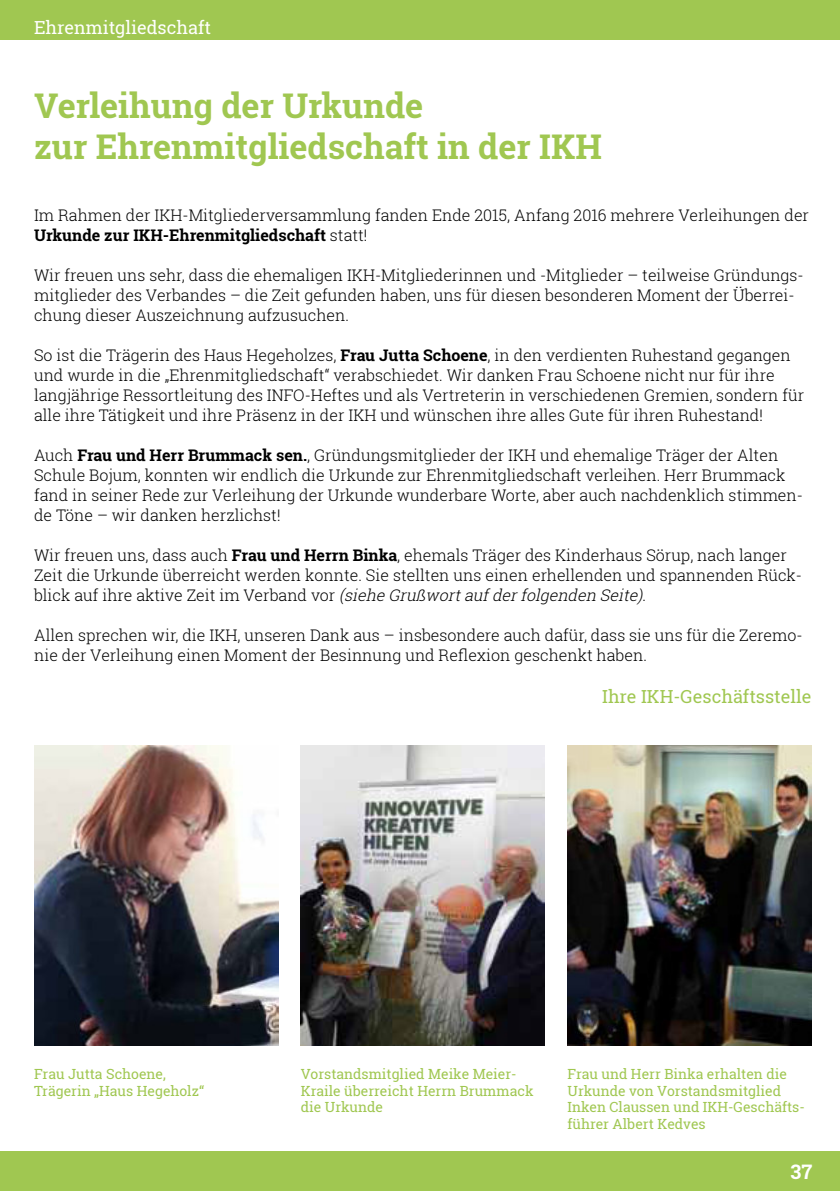
<style>
.page{position:relative;width:840px;height:1191px;background:#fff}
.page>*{position:absolute;margin:0;border:0;box-sizing:border-box;transform-origin:0 0}
.t1{font:700 34px/40.8px "Roboto Slab";color:#a0c751}
.t2{font:700 20px "Roboto Slab";color:#fff}
.t3{font:18px "Roboto Slab";color:#a0c751}
.t4{font:18px "Roboto Slab";color:#fff}
.t5{font:300 16px/20px "Roboto Slab";color:#000}
.t6{font:14px/16.8px "Roboto Slab";color:#a0c751}
.s1{font-weight:700}
.s2{font-style:italic}
</style>
<div class="page">
<hr style="left:0;top:0;width:1px;height:40px;background:#a0c751">
<hr style="left:0;top:1151px;width:1px;height:40px;background:#a0c751">
<div style="left:1px;top:1151px;width:838px;height:40px;background:#a0c751"></div>
<div style="left:1px;top:0;width:838px;height:40px;background:#a0c751"></div>
<img style="left:34px;top:745px;width:244px;height:300px">
<img style="left:300px;top:745px;width:244px;height:300px">
<img style="left:567px;top:745px;width:244px;height:300px">
<p class="t4" style="left:34px;top:15px;width:178px">Ehrenmitgliedschaft</p>
<h1 class="t1" style="left:34px;top:84px;width:569px">Verleihung der Urkunde<br>zur Ehrenmitgliedschaft in der IKH</h1>
<p class="t5" style="left:34px;top:205px;width:776px">Im Rahmen der IKH-Mitgliederversammlung fanden Ende 2015, Anfang 2016 mehrere Verleihungen der<br><span class="s1">Urkunde zur IKH-Ehrenmitgliedschaft</span> statt!</p>
<p class="t5" style="left:34px;top:265px;width:770px">Wir freuen uns sehr, dass die ehemaligen IKH-Mitgliederinnen und -Mitglieder – teilweise Gründungs&shy;mitglieder des Verbandes – die Zeit gefunden haben, uns für diesen besonderen Moment der Überrei&shy;chung dieser Auszeichnung aufzusuchen.</p>
<p class="t5" style="left:34px;top:345px;width:771px">So ist die Trägerin des Haus Hegeholzes, <span class="s1">Frau Jutta Schoene</span>, in den verdienten Ruhestand gegangen und wurde in die „Ehrenmitgliedschaft“ verabschiedet. Wir danken Frau Schoene nicht nur für ihre langjährige Ressortleitung des INFO-Heftes und als Vertreterin in verschiedenen Gremien, sondern für alle ihre Tätigkeit und ihre Präsenz in der IKH und wünschen ihre alles Gute für ihren Ruhestand!</p>
<p class="t5" style="left:34px;top:445px;width:770px">Auch <span class="s1">Frau und Herr Brummack sen.</span>, Gründungsmitglieder der IKH und ehemalige Träger der Alten Schule Bojum, konnten wir endlich die Urkunde zur Ehrenmitgliedschaft verleihen. Herr Brummack fand in seiner Rede zur Verleihung der Urkunde wunderbare Worte, aber auch nachdenklich stimmen&shy;de Töne – wir danken herzlichst!</p>
<p class="t5" style="left:34px;top:545px;width:769px">Wir freuen uns, dass auch <span class="s1">Frau und Herrn Binka</span>, ehemals Träger des Kinderhaus Sörup, nach langer<br>Zeit die Urkunde überreicht werden konnte. Sie stellten uns einen erhellenden und spannenden Rück&shy;blick auf ihre aktive Zeit im Verband vor <span class="s2">(sieheGrußwortaufderfolgendenSeite)</span>.</p>
<p class="t5" style="left:34px;top:625px;width:769px">Allen sprechen wir, die IKH, unseren Dank aus – insbesondere auch dafür, dass sie uns für die Zeremo&shy;nie der Verleihung einen Moment der Besinnung und Reflexion geschenkt haben.</p>
<p class="t3" style="left:602px;top:684px;width:211px">Ihre IKH-Geschäftsstelle</p>
<p class="t6" style="left:34px;top:1065px;width:171px">Frau Jutta Schoene,<br>Trägerin „Haus Hegeholz“</p>
<p class="t6" style="left:300px;top:1065px;width:234px">Vorstandsmitglied Meike Meier-<br>Kraile überreicht Herrn Brummack die Urkunde</p>
<p class="t6" style="left:567px;top:1065px;width:238px">Frau und Herr Binka erhalten die<br>Urkunde von Vorstandsmitglied<br>Inken Claussen und IKH-Geschäfts&shy;führer Albert Kedves</p>
<p class="t2" style="left:790px;top:1157px;width:23px">37</p>
</div>
